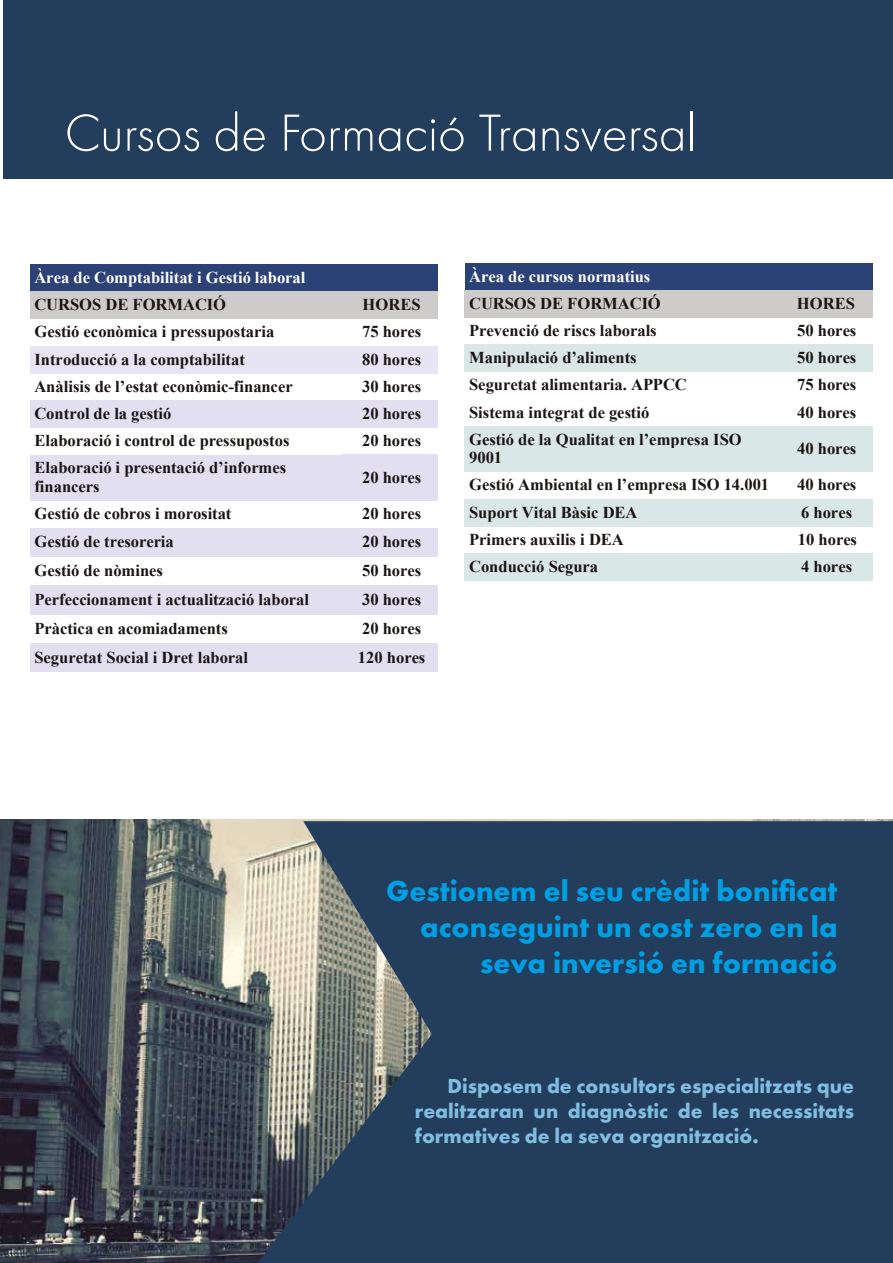
<style>
.page{position:relative;width:893px;height:1263px;background:#fff}
.page>*{position:absolute;margin:0;border:0;box-sizing:border-box;transform-origin:0 0}
.t1{font:300 54px "Futura PT";color:#fff}
.t2{font:700 30px/36px "Futura PT";color:#009fe3;text-align:right}
.t3{font:700 21px/25.2px "Futura PT";color:#80bddf;text-align:justify}
.t4{font:700 16.5px/18.6px "Times New Roman";color:#1a1413}
.t5{font:700 16.5px "Times New Roman";color:#fff}
</style>
<div class="page">
<img style="left:0;top:819px;width:893px;height:444px">
<div style="left:4px;top:0;width:889px;height:178px;background:#233d5d"></div>
<div style="left:30px;top:265px;width:408px;height:27px;background:#2c4175"></div>
<div style="left:30px;top:292px;width:313px;height:27px;background:#cecbcb"></div>
<div style="left:343px;top:292px;width:95px;height:27px;background:#cecbcb"></div>
<div style="left:30px;top:346px;width:313px;height:27px;background:#e7e5f4"></div>
<div style="left:343px;top:346px;width:95px;height:27px;background:#e7e5f4"></div>
<div style="left:30px;top:400px;width:313px;height:28px;background:#e2dff1"></div>
<div style="left:343px;top:400px;width:95px;height:28px;background:#e2dff1"></div>
<div style="left:30px;top:455px;width:313px;height:45px;background:#e2dff1"></div>
<div style="left:343px;top:455px;width:95px;height:45px;background:#e2dff1"></div>
<div style="left:30px;top:528px;width:313px;height:28px;background:#e2dff1"></div>
<div style="left:343px;top:528px;width:95px;height:28px;background:#e2dff1"></div>
<div style="left:30px;top:585px;width:313px;height:29px;background:#e2dff1"></div>
<div style="left:343px;top:585px;width:95px;height:29px;background:#e2dff1"></div>
<div style="left:30px;top:643px;width:313px;height:29px;background:#e2dff1"></div>
<div style="left:343px;top:643px;width:95px;height:29px;background:#e2dff1"></div>
<div style="left:465px;top:264px;width:407px;height:27px;background:#2c4175"></div>
<div style="left:465px;top:291px;width:320px;height:27px;background:#cecbcb"></div>
<div style="left:785px;top:291px;width:87px;height:27px;background:#cecbcb"></div>
<div style="left:465px;top:345px;width:320px;height:27px;background:#dae7e7"></div>
<div style="left:785px;top:345px;width:87px;height:27px;background:#dae7e7"></div>
<div style="left:465px;top:426px;width:320px;height:46px;background:#dae7e7"></div>
<div style="left:785px;top:426px;width:87px;height:46px;background:#dae7e7"></div>
<div style="left:465px;top:499px;width:320px;height:27px;background:#dae7e7"></div>
<div style="left:785px;top:499px;width:87px;height:27px;background:#dae7e7"></div>
<div style="left:465px;top:554px;width:320px;height:26px;background:#dae7e7"></div>
<div style="left:785px;top:554px;width:87px;height:26px;background:#dae7e7"></div>
<svg style="left:258px;top:821px;width:635px;height:442px;background:#354b64"></svg>
<h1 class="t1" style="left:65px;top:102px;width:633px">Cursos de Formació Transversal</h1>
<p class="t5" style="left:34px;top:266px;width:273px">Àrea de Comptabilitat i Gestió laboral</p>
<p class="t4" style="left:34px;top:295px;width:193px">CURSOS DE FORMACIÓ</p>
<p class="t4" style="left:363px;top:295px;width:59px">HORES</p>
<p class="t4" style="left:34px;top:322px;width:241px">Gestió econòmica i pressupostaria</p>
<p class="t4" style="left:362px;top:322px;width:61px">75 hores</p>
<p class="t4" style="left:34px;top:349px;width:212px">Introducció a la comptabilitat</p>
<p class="t4" style="left:362px;top:349px;width:61px">80 hores</p>
<p class="t4" style="left:34px;top:376px;width:260px">Anàlisis de l’estat econòmic-financer</p>
<p class="t4" style="left:362px;top:376px;width:61px">30 hores</p>
<p class="t4" style="left:34px;top:404px;width:139px">Control de la gestió</p>
<p class="t4" style="left:362px;top:404px;width:61px">20 hores</p>
<p class="t4" style="left:34px;top:431px;width:257px">Elaboració i control de pressupostos</p>
<p class="t4" style="left:362px;top:431px;width:61px">20 hores</p>
<p class="t4" style="left:34px;top:458px;width:253px">Elaboració i presentació d’informes financers</p>
<p class="t4" style="left:362px;top:467px;width:61px">20 hores</p>
<p class="t4" style="left:34px;top:504px;width:199px">Gestió de cobros i morositat</p>
<p class="t4" style="left:362px;top:504px;width:61px">20 hores</p>
<p class="t4" style="left:34px;top:532px;width:141px">Gestió de tresoreria</p>
<p class="t4" style="left:362px;top:532px;width:61px">20 hores</p>
<p class="t4" style="left:34px;top:560px;width:130px">Gestió de nòmines</p>
<p class="t4" style="left:362px;top:560px;width:61px">50 hores</p>
<p class="t4" style="left:34px;top:590px;width:276px">Perfeccionament i actualització laboral</p>
<p class="t4" style="left:362px;top:590px;width:61px">30 hores</p>
<p class="t4" style="left:34px;top:619px;width:195px">Pràctica en acomiadaments</p>
<p class="t4" style="left:362px;top:619px;width:61px">20 hores</p>
<p class="t4" style="left:34px;top:647px;width:215px">Seguretat Social i Dret laboral</p>
<p class="t4" style="left:358px;top:647px;width:69px">120 hores</p>
<p class="t5" style="left:469px;top:264px;width:183px">Àrea de cursos normatius</p>
<p class="t4" style="left:469px;top:294px;width:193px">CURSOS DE FORMACIÓ</p>
<p class="t4" style="left:797px;top:294px;width:60px">HORES</p>
<p class="t4" style="left:469px;top:321px;width:189px">Prevenció de riscs laborals</p>
<p class="t4" style="left:797px;top:321px;width:61px">50 hores</p>
<p class="t4" style="left:469px;top:348px;width:169px">Manipulació d’aliments</p>
<p class="t4" style="left:797px;top:348px;width:61px">50 hores</p>
<p class="t4" style="left:469px;top:375px;width:219px">Seguretat alimentaria. APPCC</p>
<p class="t4" style="left:797px;top:375px;width:61px">75 hores</p>
<p class="t4" style="left:469px;top:402px;width:182px">Sistema integrat de gestió</p>
<p class="t4" style="left:797px;top:402px;width:61px">40 hores</p>
<p class="t4" style="left:469px;top:429px;width:274px">Gestió de la Qualitat en l’empresa ISO<br>9001</p>
<p class="t4" style="left:797px;top:439px;width:61px">40 hores</p>
<p class="t4" style="left:469px;top:475px;width:302px">Gestió Ambiental en l’empresa ISO 14.001</p>
<p class="t4" style="left:797px;top:475px;width:61px">40 hores</p>
<p class="t4" style="left:469px;top:502px;width:170px">Suport Vital Bàsic DEA</p>
<p class="t4" style="left:801px;top:502px;width:53px">6 hores</p>
<p class="t4" style="left:469px;top:530px;width:156px">Primers auxilis i DEA</p>
<p class="t4" style="left:798px;top:530px;width:61px">10 hores</p>
<p class="t4" style="left:469px;top:557px;width:131px">Conducció Segura</p>
<p class="t4" style="left:801px;top:557px;width:53px">4 hores</p>
<h2 class="t2" style="left:386px;top:872px;width:453px">Gestionem el seu crèdit bonificat aconseguint un cost zero en la seva inversió en formació</h2>
<p class="t3" style="left:415px;top:1073px;width:441px;text-indent:33px">Disposem de consultors especialitzats que realitzaran un diagnòstic de les necessitats formatives de la seva organització.</p>
</div>
